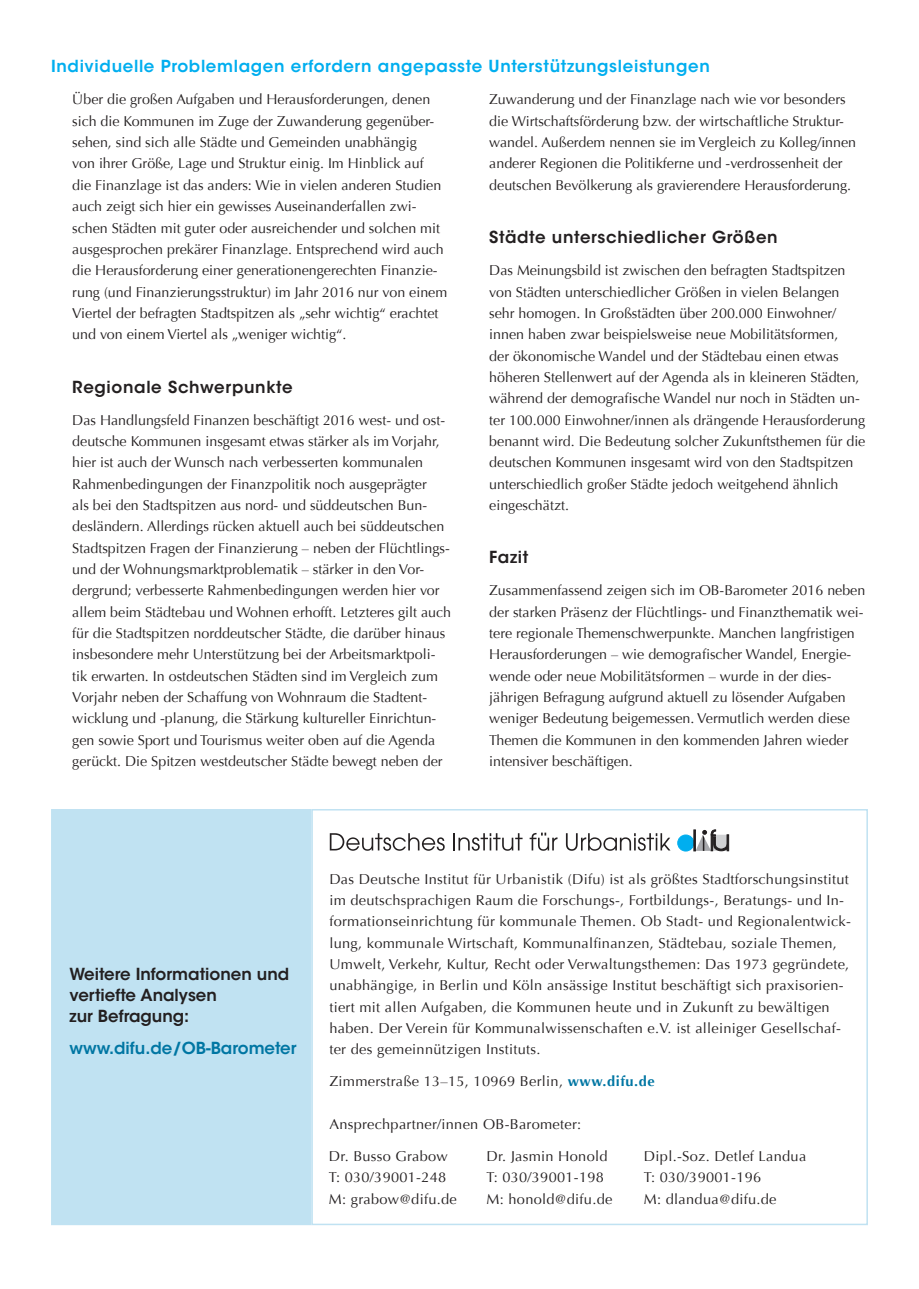
<style>
.page{position:relative;width:919px;height:1289px;background:#fff}
.page>*{position:absolute;margin:0;border:0;box-sizing:border-box;transform-origin:0 0}
.t1{font:600 16.5px "ITC Avant Garde Std";letter-spacing:.04em;color:#00aeef}
.t2{font:600 16.5px/21.3px "ITC Avant Garde Std";letter-spacing:.015em;color:#231f20}
.t3{font:600 16.5px "ITC Avant Garde Std";letter-spacing:.04em;color:#231f20}
.t4{font:600 16.5px "ITC Avant Garde Std";color:#0076a3}
.t5{font:14.25px/21.3px "Optima";color:#231f20}
.t6{font:14.25px/21.3px "Optima";letter-spacing:.02em;color:#231f20}
.s1{font-weight:700;color:#0076a3}
</style>
<div class="page">
<div style="left:311px;top:809px;width:556px;height:416px;border:2px solid #c0e2f2"></div>
<div style="left:52px;top:809px;width:258px;height:415px;background:#c0e2f2"></div>
<div style="left:51px;top:809px;width:260px;height:416px;border:2px solid #c0e2f2"></div>
<svg style="left:330px;top:833px;width:114px;height:17px"></svg>
<svg style="left:453px;top:833px;width:69px;height:17px"></svg>
<svg style="left:529px;top:832px;width:28px;height:18px"></svg>
<svg style="left:566px;top:833px;width:104px;height:17px"></svg>
<div style="left:677px;top:835px;width:16px;height:16px;background:#00aeef;border-radius:50%"></div>
<div style="left:677px;top:835px;width:16px;height:16px;border:1px solid #00aeef;border-radius:50%"></div>
<div style="left:693px;top:829px;width:2px;height:22px;border:1px solid #231f20"></div>
<svg style="left:695px;top:829px;width:33px;height:22px"></svg>
<p class="t1" style="left:51px;top:56px;width:660px">Individuelle Problemlagen erfordern angepasste Unterstützungsleistungen</p>
<p class="t5" style="left:72px;top:89px;width:376px">Über die großen Aufgaben und Herausforderungen, denen sich die Kommunen im Zuge der Zuwanderung gegenüber&shy;sehen, sind sich alle Städte und Gemeinden unabhängig<br>von ihrer Größe, Lage und Struktur einig. Im Hinblick auf<br>die Finanzlage ist das anders: Wie in vielen anderen Studien auch zeigt sich hier ein gewisses Auseinanderfallen zwi&shy;schen Städten mit guter oder ausreichender und solchen mit ausgesprochen prekärer Finanzlage. Entsprechend wird auch die Herausforderung einer generationengerechten Finanzie&shy;rung (und Finanzierungsstruktur) im Jahr 2016 nur von einem Viertel der befragten Stadtspitzen als „sehr wichtig“ erachtet und von einem Viertel als „weniger wichtig“.</p>
<p class="t3" style="left:72px;top:376px;width:222px">Regionale Schwerpunkte</p>
<p class="t5" style="left:72px;top:409px;width:380px">Das Handlungsfeld Finanzen beschäftigt 2016 west- und ost&shy;deutsche Kommunen insgesamt etwas stärker als im Vorjahr, hier ist auch der Wunsch nach verbesserten kommunalen Rahmenbedingungen der Finanzpolitik noch ausgeprägter<br>als bei den Stadtspitzen aus nord- und süddeutschen Bun&shy;desländern. Allerdings rücken aktuell auch bei süddeutschen Stadtspitzen Fragen der Finanzierung – neben der Flüchtlings&shy;und der Wohnungsmarktproblematik – stärker in den Vor&shy;dergrund; verbesserte Rahmenbedingungen werden hier vor allem beim Städtebau und Wohnen erhofft. Letzteres gilt auch für die Stadtspitzen norddeutscher Städte, die darüber hinaus insbesondere mehr Unterstützung bei der Arbeitsmarktpoli&shy;tik erwarten. In ostdeutschen Städten sind im Vergleich zum Vorjahr neben der Schaffung von Wohnraum die Stadtent&shy;wicklung und -planung, die Stärkung kultureller Einrichtun&shy;gen sowie Sport und Tourismus weiter oben auf die Agenda gerückt. Die Spitzen westdeutscher Städte bewegt neben der</p>
<p class="t5" style="left:489px;top:89px;width:368px">Zuwanderung und der Finanzlage nach wie vor besonders die Wirtschaftsförderung bzw. der wirtschaftliche Struktur&shy;wandel. Außerdem nennen sie im Vergleich zu Kolleg/innen anderer Regionen die Politikferne und -verdrossenheit der deutschen Bevölkerung als gravierendere Herausforderung.</p>
<p class="t3" style="left:489px;top:227px;width:290px">Städte unterschiedlicher Größen</p>
<p class="t5" style="left:489px;top:260px;width:377px">Das Meinungsbild ist zwischen den befragten Stadtspitzen von Städten unterschiedlicher Größen in vielen Belangen sehr homogen. In Großstädten über 200.000 Einwohner/ innen haben zwar beispielsweise neue Mobilitätsformen,<br>der ökonomische Wandel und der Städtebau einen etwas höheren Stellenwert auf der Agenda als in kleineren Städten, während der demografische Wandel nur noch in Städten un&shy;ter 100.000 Einwohner/innen als drängende Herausforderung benannt wird. Die Bedeutung solcher Zukunftsthemen für die deutschen Kommunen insgesamt wird von den Stadtspitzen unterschiedlich großer Städte jedoch weitgehend ähnlich eingeschätzt.</p>
<p class="t2" style="left:489px;top:546px;width:41px">Fazit</p>
<p class="t5" style="left:489px;top:580px;width:377px">Zusammenfassend zeigen sich im OB-Barometer 2016 neben der starken Präsenz der Flüchtlings- und Finanzthematik wei&shy;tere regionale Themenschwerpunkte. Manchen langfristigen Herausforderungen – wie demografischer Wandel, Energie&shy;wende oder neue Mobilitätsformen – wurde in der dies&shy;jährigen Befragung aufgrund aktuell zu lösender Aufgaben weniger Bedeutung beigemessen. Vermutlich werden diese Themen die Kommunen in den kommenden Jahren wieder intensiver beschäftigen.</p>
<p class="t2" style="left:70px;top:962px;width:221px">Weitere Informationen und vertiefte Analysen<br>zur Befragung:</p>
<p class="t4" style="left:70px;top:1037px;width:228px">www.difu.de/OB-Barometer</p>
<p class="t6" style="left:329px;top:868px;width:523px">Das Deutsche Institut für Urbanistik (Difu) ist als größtes Stadtforschungsinstitut im deutschsprachigen Raum die Forschungs-, Fortbildungs-, Beratungs- und In&shy;formationseinrichtung für kommunale Themen. Ob Stadt- und Regionalentwick&shy;lung, kommunale Wirtschaft, Kommunalfinanzen, Städtebau, soziale Themen, Umwelt, Verkehr, Kultur, Recht oder Verwaltungsthemen: Das 1973 gegründete, unabhängige, in Berlin und Köln ansässige Institut beschäftigt sich praxisorien&shy;tiert mit allen Aufgaben, die Kommunen heute und in Zukunft zu bewältigen haben. Der Verein für Kommunalwissenschaften e.V. ist alleiniger Gesellschaf&shy;ter des gemeinnützigen Instituts.</p>
<p class="t6" style="left:329px;top:1071px;width:327px">Zimmerstraße 13–15, 10969 Berlin, <span class="s1">www.difu.de</span></p>
<p class="t6" style="left:329px;top:1113px;width:253px">Ansprechpartner/innen OB-Barometer:</p>
<p class="t6" style="left:329px;top:1145px;width:129px">Dr. Busso Grabow<br>T: 030/39001-248<br>M: grabow@difu.de</p>
<p class="t6" style="left:486px;top:1145px;width:127px">Dr. Jasmin Honold<br>T: 030/39001-198<br>M: honold@difu.de</p>
<p class="t6" style="left:644px;top:1145px;width:164px">Dipl.-Soz. Detlef Landua<br>T: 030/39001-196<br>M: dlandua@difu.de</p>
</div>
